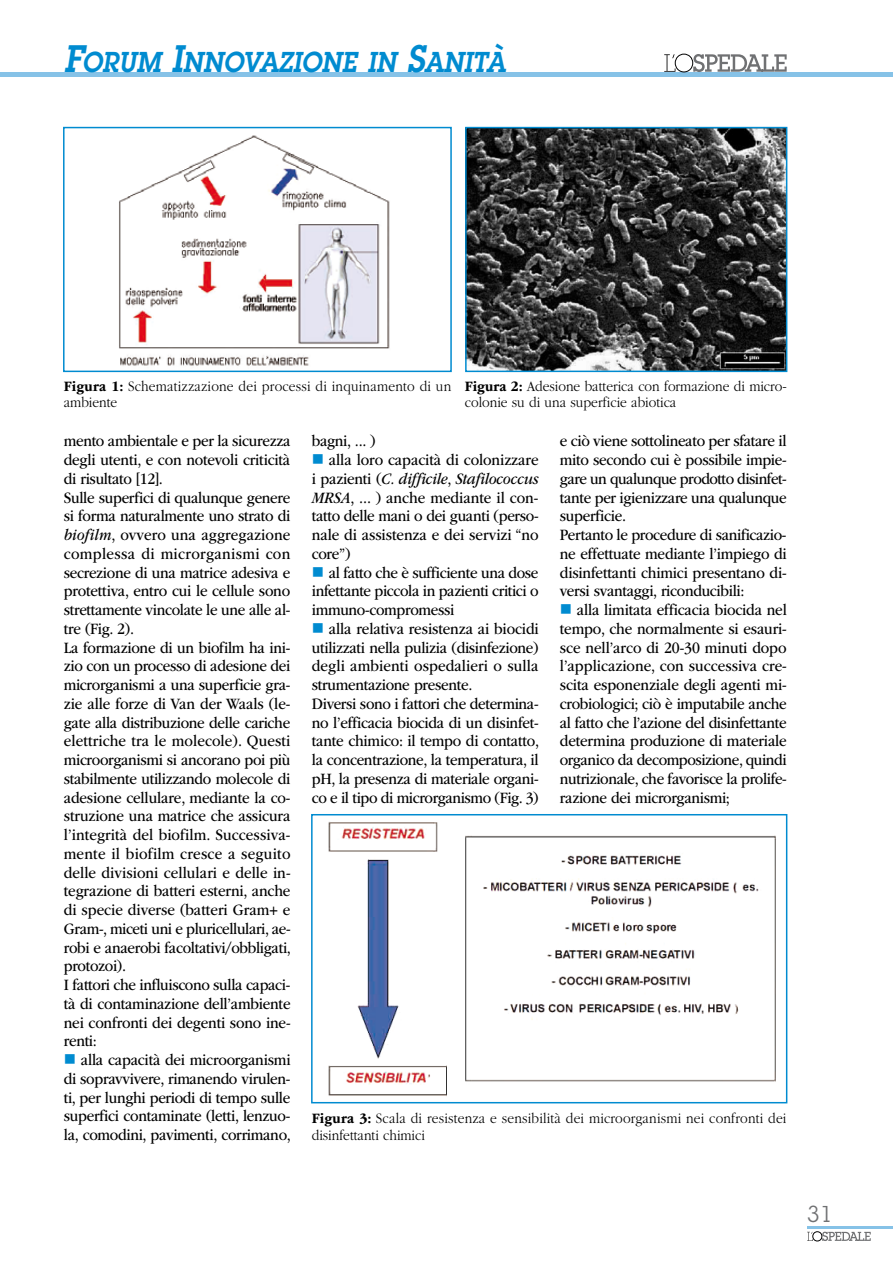
<style>
.page{position:relative;width:893px;height:1263px;background:#fff}
.page>*{position:absolute;margin:0;border:0;box-sizing:border-box;transform-origin:0 0}
.t1{font:italic 600 28.2px "Lubalin Graph Std";color:#008bd0;scale:.9 1}
.t2{font:22.5px "Lubalin Graph Std";color:#707173}
.t3{font:16.5px/18.8px "ITC Garamond Std";letter-spacing:-.02em;color:#000;scale:.9 1}
.t4{font:italic 16.5px "ITC Garamond Std";letter-spacing:-.015em;color:#000;scale:.9 1}
.t5{font:16.5px "ITC Garamond Std";letter-spacing:.005em;color:#000;scale:.9 1}
.t6{font:16.5px "ITC Garamond Std";color:#000;scale:.9 1}
.t7{font:300 15px/16.5px "ITC Garamond Std";letter-spacing:.015em;color:#000;scale:.9 1}
.s1{font-size:37.5px}
.s2{font-weight:700}
.s3{font-style:italic}
.s4{font-style:normal}
</style>
<div class="page">
<div style="left:0;top:72px;width:893px;height:5px;background:#86c2e7"></div>
<hr style="left:807px;top:1226px;width:86px;height:2px;background:#86c2e7">
<svg style="left:664px;top:54px;width:123px;height:18px"></svg>
<svg style="left:807px;top:1231px;width:64px;height:10px"></svg>
<img style="left:119px;top:135px;width:271px;height:231px">
<div style="left:63px;top:127px;width:389px;height:245px;border:2px solid #008bd0"></div>
<img style="left:468px;top:130px;width:316px;height:239px">
<div style="left:465px;top:127px;width:322px;height:245px;border:2px solid #008bd0"></div>
<img style="left:328px;top:822px;width:448px;height:274px">
<div style="left:311px;top:814px;width:476px;height:289px;border:2px solid #008bd0"></div>
<h1 class="t1" style="left:64px;top:44px;width:493px"><span class="s1">F</span>ORUM <span class="s1">I</span>NNOVAZIONE IN <span class="s1">S</span>ANITÀ</h1>
<p class="t7" style="left:64px;top:378px;width:432px"><span class="s2">Figura 1:</span> Schematizzazione dei processi di inquinamento di un ambiente</p>
<p class="t7" style="left:465px;top:378px;width:359px"><span class="s2">Figura 2:</span> Adesione batterica con formazione di micro&shy;colonie su di una superficie abiotica</p>
<p class="t3" style="left:64px;top:432px;width:254px">mento ambientale e per la sicurezza degli utenti, e con notevoli criticità di risultato [12].<br>Sulle superfici di qualunque genere si forma naturalmente uno strato di <span class="s3">biofilm</span>, ovvero una aggregazione complessa di microrganismi con secrezione di una matrice adesiva e protettiva, entro cui le cellule sono strettamente vincolate le une alle al&shy;tre (Fig. 2).<br>La formazione di un biofilm ha ini&shy;zio con un processo di adesione dei microrganismi a una superficie gra&shy;zie alle forze di Van der Waals (le&shy;gate alla distribuzione delle cariche elettriche tra le molecole). Questi microorganismi si ancorano poi più stabilmente utilizzando molecole di adesione cellulare, mediante la co&shy;struzione una matrice che assicura l’integrità del biofilm. Successiva&shy;mente il biofilm cresce a seguito delle divisioni cellulari e delle in&shy;tegrazione di batteri esterni, anche di specie diverse (batteri Gram+ e Gram-, miceti uni e pluricellulari, ae&shy;robi e anaerobi facoltativi/obbligati, protozoi).<br>I fattori che influiscono sulla capaci&shy;tà di contaminazione dell’ambiente nei confronti dei degenti sono ine&shy;renti:</p>
<p class="t3" style="left:64px;top:1050px;width:254px;text-align:justify;text-indent:17px">alla capacità dei microorganismi di sopravvivere, rimanendo virulen&shy;ti, per lunghi periodi di tempo sulle superfici contaminate (letti, lenzuo&shy;la, comodini, pavimenti, corrimano,</p>
<p class="t3" style="left:312px;top:432px;width:72px">bagni, ... )</p>
<p class="t3" style="left:329px;top:451px;width:235px">alla loro capacità di colonizzare</p>
<p class="t4" style="left:312px;top:470px;width:253px"><span class="s4">i pazienti (</span>C. difficile<span class="s4">,</span> Stafilococcus</p>
<p class="t6" style="left:312px;top:488px;width:253px"><span class="s3">MRSA</span>, ... ) anche mediante il con-</p>
<p class="t3" style="left:312px;top:507px;width:253px">tatto delle mani o dei guanti (perso-</p>
<p class="t3" style="left:312px;top:526px;width:253px">nale di assistenza e dei servizi “no</p>
<p class="t3" style="left:312px;top:544px;width:44px">core”)</p>
<p class="t3" style="left:329px;top:563px;width:234px">al fatto che è sufficiente una dose</p>
<p class="t3" style="left:312px;top:582px;width:253px">infettante piccola in pazienti critici o</p>
<p class="t3" style="left:312px;top:601px;width:160px">immuno-compromessi</p>
<p class="t3" style="left:329px;top:619px;width:235px">alla relativa resistenza ai biocidi</p>
<p class="t3" style="left:312px;top:638px;width:253px">utilizzati nella pulizia (disinfezione)</p>
<p class="t5" style="left:312px;top:657px;width:253px">degli ambienti ospedalieri o sulla</p>
<p class="t3" style="left:312px;top:676px;width:180px">strumentazione presente.</p>
<p class="t3" style="left:312px;top:694px;width:253px">Diversi sono i fattori che determina-</p>
<p class="t3" style="left:312px;top:713px;width:253px">no l’efficacia biocida di un disinfet-</p>
<p class="t3" style="left:312px;top:732px;width:254px">tante chimico: il tempo di contatto,</p>
<p class="t3" style="left:312px;top:751px;width:253px">la concentrazione, la temperatura, il</p>
<p class="t3" style="left:312px;top:769px;width:253px">pH, la presenza di materiale organi-</p>
<p class="t3" style="left:312px;top:788px;width:254px">co e il tipo di microrganismo (Fig. 3)</p>
<p class="t3" style="left:560px;top:432px;width:254px">e ciò viene sottolineato per sfatare il mito secondo cui è possibile impie&shy;gare un qualunque prodotto disinfet&shy;tante per igienizzare una qualunque superficie.<br>Pertanto le procedure di sanificazio&shy;ne effettuate mediante l’impiego di disinfettanti chimici presentano di&shy;versi svantaggi, riconducibili:</p>
<p class="t3" style="left:560px;top:601px;width:254px;text-align:justify;text-indent:17px">alla limitata efficacia biocida nel tempo, che normalmente si esauri&shy;sce nell’arco di 20-30 minuti dopo l’applicazione, con successiva cre&shy;scita esponenziale degli agenti mi&shy;crobiologici; ciò è imputabile anche al fatto che l’azione del disinfettante determina produzione di materiale organico da decomposizione, quindi nutrizionale, che favorisce la prolife&shy;razione dei microrganismi;</p>
<p class="t7" style="left:312px;top:1110px;width:529px"><span class="s2">Figura 3:</span> Scala di resistenza e sensibilità dei microorganismi nei confronti dei disinfettanti chimici</p>
<h2 class="t2" style="left:807px;top:1200px;width:28px">31</h2>
</div>
